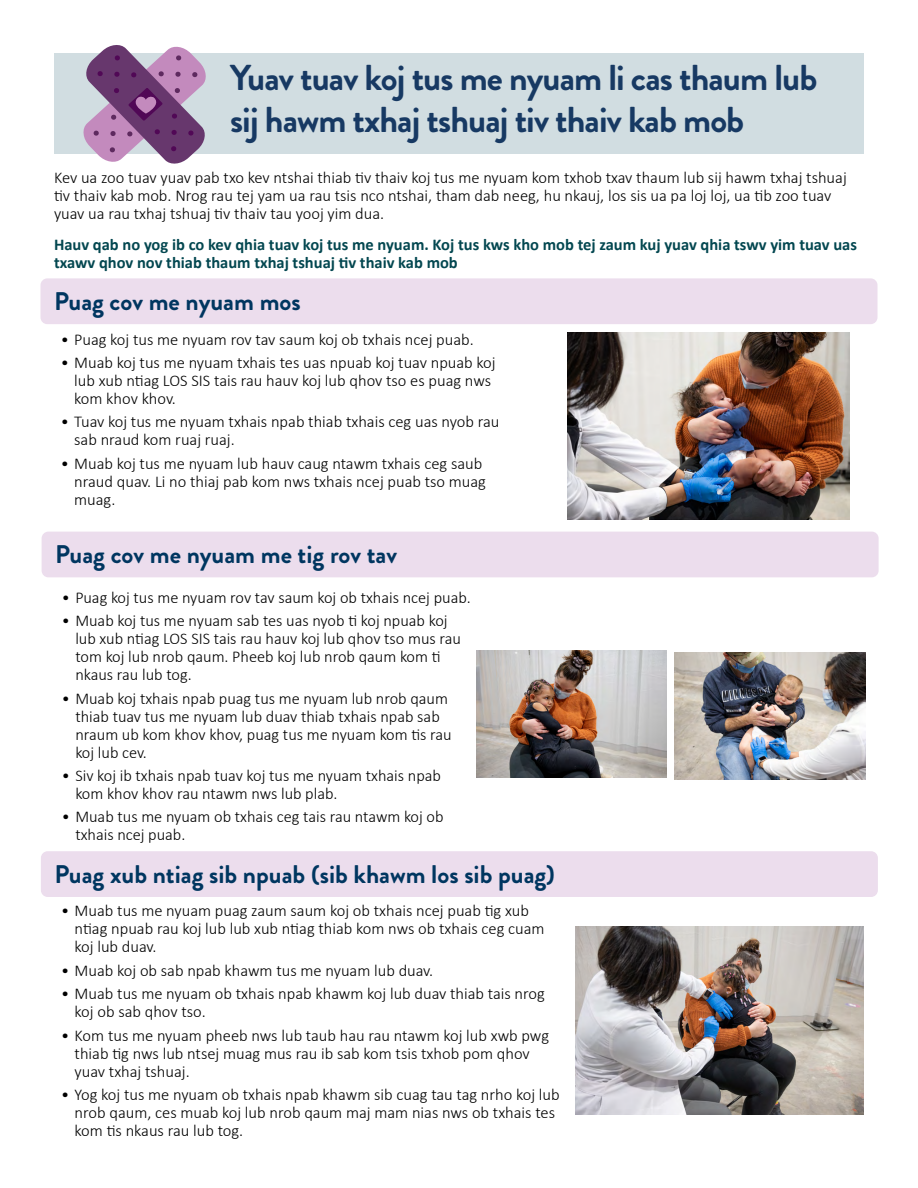
<style>
.page{position:relative;width:918px;height:1188px;background:#fff}
.page>*{position:absolute;margin:0;border:0;box-sizing:border-box;transform-origin:0 0}
.t1{font:700 36px/42px "Brandon Grotesque";letter-spacing:-.025em;color:#173963}
.t2{font:700 25.5px "Brandon Grotesque";color:#003660}
.body{font:300 16.5px/18px "Calibri";color:#000}
.body-2{font:700 16.5px/18px "Calibri";color:#034750}
</style>
<div class="page">
<div style="left:54px;top:53px;width:810px;height:100px;background:#d1dde1"></div>
<svg style="left:81px;top:45px;width:127px;height:119px"></svg>
<div style="left:40px;top:278px;width:838px;height:46px;background:#ecdded;border-radius:7px"></div>
<div style="left:42px;top:532px;width:837px;height:45px;background:#ecdded;border-radius:7px"></div>
<img style="left:675px;top:652px;width:191px;height:127px">
<img style="left:476px;top:651px;width:191px;height:127px">
<div style="left:41px;top:851px;width:837px;height:46px;background:#ecdded;border-radius:7px"></div>
<img style="left:568px;top:332px;width:281px;height:188px">
<img style="left:576px;top:926px;width:288px;height:188px">
<h1 class="t1" style="left:230px;top:57px;width:589px">Yuav tuav koj tus me nyuam li cas thaum lub sij hawm txhaj tshuaj tiv thaiv kab mob</h1>
<p class="body" style="left:54px;top:168px;width:794px">Kev ua zoo tuav yuav pab txo kev ntshai thiab tiv thaiv koj tus me nyuam kom txhob txav thaum lub sij hawm txhaj tshuaj tiv thaiv kab mob. Nrog rau tej yam ua rau tsis nco ntshai, tham dab neeg, hu nkauj, los sis ua pa loj loj, ua tib zoo tuav yuav ua rau txhaj tshuaj tiv thaiv tau yooj yim dua.</p>
<p class="body-2" style="left:54px;top:235px;width:805px">Hauv qab no yog ib co kev qhia tuav koj tus me nyuam. Koj tus kws kho mob tej zaum kuj yuav qhia tswv yim tuav uas txawv qhov nov thiab thaum txhaj tshuaj tiv thaiv kab mob</p>
<h2 class="t2" style="left:54px;top:283px;width:248px">Puag cov me nyuam mos</h2>
<p class="body" style="left:61px;top:330px;width:414px">• Puag koj tus me nyuam rov tav saum koj ob txhais ncej puab.</p>
<p class="body" style="left:74px;top:353px;width:423px;text-indent:-14px">• Muab koj tus me nyuam txhais tes uas npuab koj tuav npuab koj lub xub ntiag LOS SIS tais rau hauv koj lub qhov tso es puag nws kom khov khov.</p>
<p class="body" style="left:74px;top:413px;width:427px;text-indent:-14px">• Tuav koj tus me nyuam txhais npab thiab txhais ceg uas nyob rau sab nraud kom ruaj ruaj.</p>
<p class="body" style="left:74px;top:454px;width:413px;text-indent:-14px">• Muab koj tus me nyuam lub hauv caug ntawm txhais ceg saub nraud quav. Li no thiaj pab kom nws txhais ncej puab tso muag muag.</p>
<h2 class="t2" style="left:55px;top:536px;width:344px">Puag cov me nyuam me tig rov tav</h2>
<p class="body" style="left:62px;top:588px;width:411px">• Puag koj tus me nyuam rov tav saum koj ob txhais ncej puab.</p>
<p class="body" style="left:75px;top:611px;width:387px;text-indent:-14px">• Muab koj tus me nyuam sab tes uas nyob ti koj npuab koj lub xub ntiag LOS SIS tais rau hauv koj lub qhov tso mus rau tom koj lub nrob qaum. Pheeb koj lub nrob qaum kom ti nkaus rau lub tog.</p>
<p class="body" style="left:75px;top:689px;width:378px;text-indent:-14px">• Muab koj txhais npab puag tus me nyuam lub nrob qaum thiab tuav tus me nyuam lub duav thiab txhais npab sab nraum ub kom khov khov, puag tus me nyuam kom tis rau koj lub cev.</p>
<p class="body" style="left:75px;top:766px;width:367px;text-indent:-14px">• Siv koj ib txhais npab tuav koj tus me nyuam txhais npab kom khov khov rau ntawm nws lub plab.</p>
<p class="body" style="left:75px;top:808px;width:370px;text-indent:-14px">• Muab tus me nyuam ob txhais ceg tais rau ntawm koj ob txhais ncej puab.</p>
<h2 class="t2" style="left:54px;top:856px;width:502px">Puag xub ntiag sib npuab (sib khawm los sib puag)</h2>
<p class="body" style="left:75px;top:902px;width:471px;text-indent:-14px">• Muab tus me nyuam puag zaum saum koj ob txhais ncej puab tig xub ntiag npuab rau koj lub lub xub ntiag thiab kom nws ob txhais ceg cuam koj lub duav.</p>
<p class="body" style="left:61px;top:961px;width:373px">• Muab koj ob sab npab khawm tus me nyuam lub duav.</p>
<p class="body" style="left:75px;top:985px;width:472px;text-indent:-14px">• Muab tus me nyuam ob txhais npab khawm koj lub duav thiab tais nrog koj ob sab qhov tso.</p>
<p class="body" style="left:75px;top:1026px;width:476px;text-indent:-14px">• Kom tus me nyuam pheeb nws lub taub hau rau ntawm koj lub xwb pwg thiab tig nws lub ntsej muag mus rau ib sab kom tsis txhob pom qhov yuav txhaj tshuaj.</p>
<p class="body" style="left:75px;top:1085px;width:487px;text-indent:-14px">• Yog koj tus me nyuam ob txhais npab khawm sib cuag tau tag nrho koj lub nrob qaum, ces muab koj lub nrob qaum maj mam nias nws ob txhais tes kom tis nkaus rau lub tog.</p>
</div>
